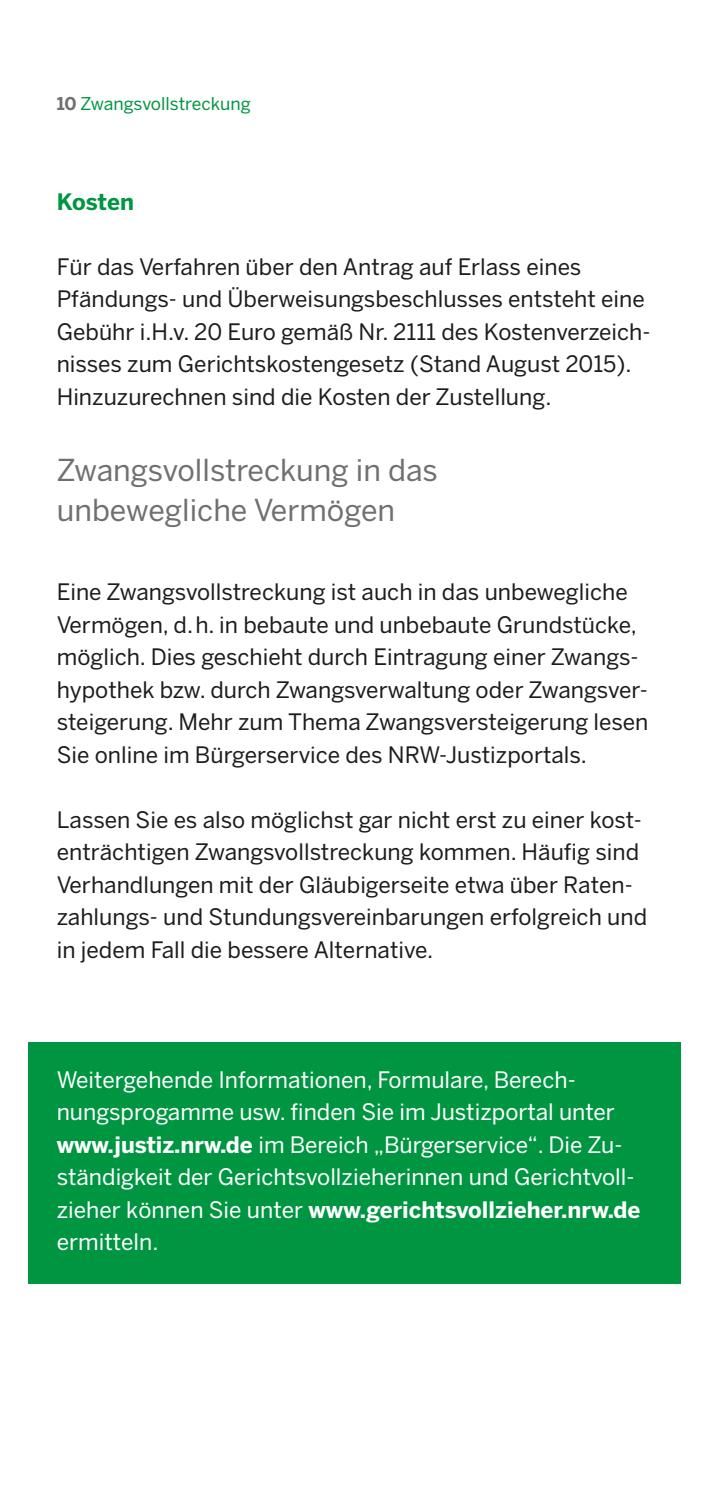
<style>
.page{position:relative;width:709px;height:1489px;background:#fff}
.page>*{position:absolute;margin:0;border:0;box-sizing:border-box;transform-origin:0 0}
.t1{font:30px/40px "Benton Sans";color:#70706f}
.t2{font:22.5px/32.5px "Benton Sans";color:#1d1d1b}
.t3{font:22.5px/32.5px "Benton Sans";color:#fff}
.t4{font:700 22.5px "Benton Sans";letter-spacing:-.01em;color:#009641}
.t5{font:17.5px "Benton Sans";color:#009641}
.s1{font-weight:700;color:#70706f}
.s2{font-weight:700}
</style>
<div class="page">
<div style="left:28px;top:1042px;width:652px;height:241px;background:#009641"></div>
<p class="t5" style="left:57px;top:93px;width:196px"><span class="s1">10</span> Zwangsvollstreckung</p>
<p class="t4" style="left:57px;top:188px;width:79px">Kosten</p>
<p class="t2" style="left:57px;top:250px;width:595px">Für das Verfahren über den Antrag auf Erlass eines Pfändungs- und Überweisungsbeschlusses entsteht eine Gebühr i.H.v. 20 Euro gemäß Nr. 2111 des Kostenverzeich&shy;nisses zum Gerichtskostengesetz (Stand August 2015).<br>Hinzuzurechnen sind die Kosten der Zustellung.</p>
<h1 class="t1" style="left:57px;top:449px;width:383px">Zwangsvollstreckung in das unbewegliche Vermögen</h1>
<p class="t2" style="left:57px;top:575px;width:593px">Eine Zwangsvollstreckung ist auch in das unbewegliche Vermögen, d.h. in bebaute und unbebaute Grundstücke, möglich. Dies geschieht durch Eintragung einer Zwangs&shy;hypothek bzw. durch Zwangsverwaltung oder Zwangsver&shy;steigerung. Mehr zum Thema Zwangsversteigerung lesen Sie online im Bürgerservice des NRW-Justizportals.</p>
<p class="t2" style="left:57px;top:802px;width:592px">Lassen Sie es also möglichst gar nicht erst zu einer kost&shy;enträchtigen Zwangsvollstreckung kommen. Häufig sind Verhandlungen mit der Gläubigerseite etwa über Raten&shy;zahlungs- und Stundungsvereinbarungen erfolgreich und in jedem Fall die bessere Alternative.</p>
<p class="t3" style="left:57px;top:1062px;width:585px">Weitergehende Informationen, Formulare, Berech&shy;nungsprogamme usw. finden Sie im Justizportal unter <span class="s2">www.justiz.nrw.de</span> im Bereich „Bürgerservice“. Die Zu&shy;ständigkeit der Gerichtsvollzieherinnen und Gerichtvoll&shy;zieher können Sie unter <span class="s2">www.gerichtsvollzieher.nrw.de </span>ermitteln.</p>
</div>
